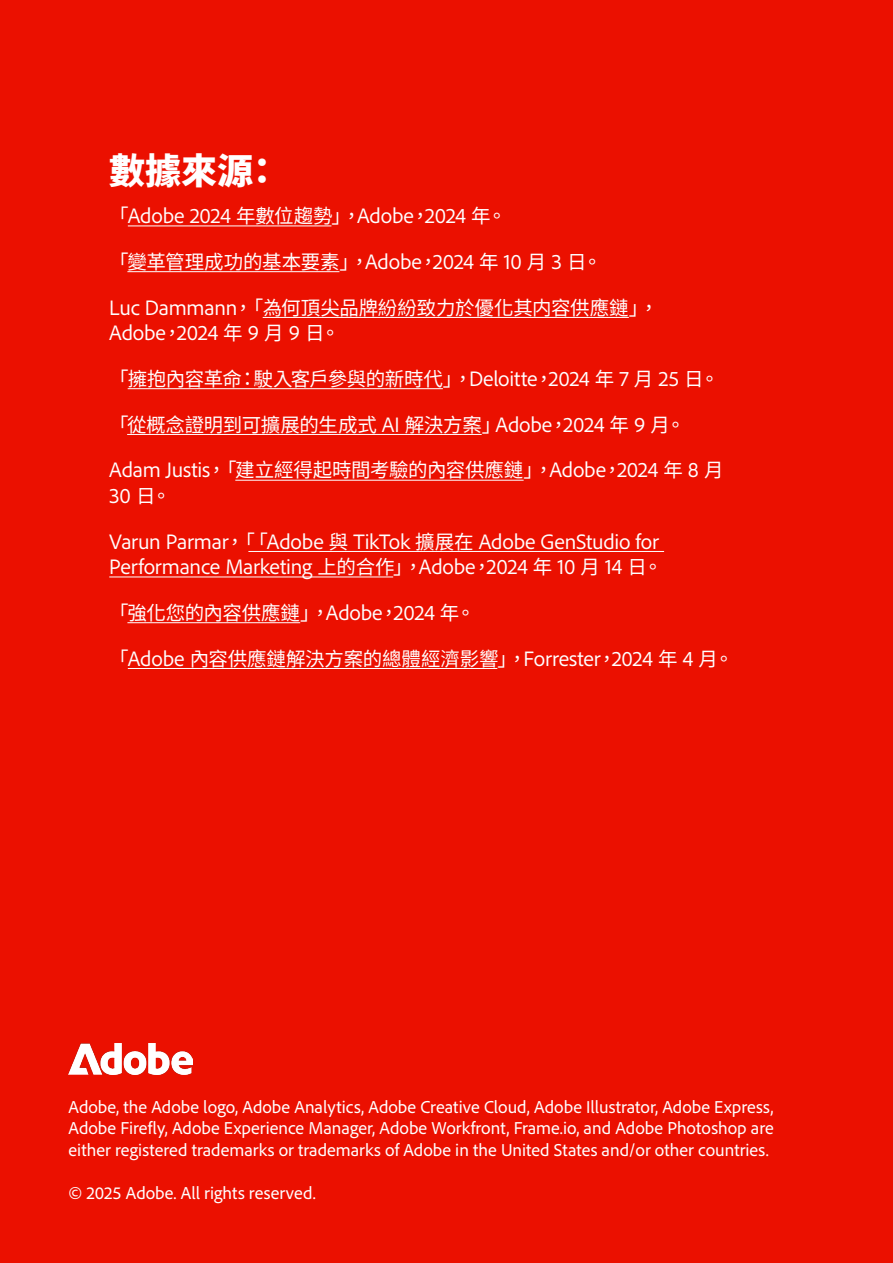
<style>
.page{position:relative;width:893px;height:1263px;background:#eb1000}
.page>*{position:absolute;margin:0;border:0;box-sizing:border-box;transform-origin:0 0}
.H1_Section_header{font:900 36px "Adobe Clean Han TC";color:#fff}
.Body{font:19.5px/25.5px "Adobe Clean Han TC";letter-spacing:-.015em;color:#fff}
.t1{font:18px/21.6px "Adobe Clean";color:#fff;text-align:justify}
</style>
<div class="page">
<hr style="left:128px;top:225px;width:203px;height:1px;background:#fff">
<hr style="left:127px;top:271px;width:212px;height:1px;background:#fff">
<hr style="left:263px;top:317px;width:366px;height:1px;background:#fff">
<hr style="left:128px;top:388px;width:315px;height:1px;background:#fff">
<hr style="left:127px;top:434px;width:355px;height:1px;background:#fff">
<hr style="left:235px;top:480px;width:289px;height:1px;background:#fff">
<hr style="left:248px;top:551px;width:416px;height:1px;background:#fff">
<hr style="left:109px;top:576px;width:284px;height:1px;background:#fff">
<hr style="left:127px;top:622px;width:173px;height:1px;background:#fff">
<hr style="left:128px;top:668px;width:369px;height:1px;background:#fff">
<img style="left:68px;top:1043px;width:125px;height:31px">
<p class="H1_Section_header" style="left:109px;top:150px;width:172px">數據來源：</p>
<p class="Body" style="left:109px;top:203px;width:399px">「Adobe 2024 年數位趨勢」，Adobe，2024 年。</p>
<p class="Body" style="left:109px;top:249px;width:494px">「變革管理成功的基本要素」，Adobe，2024 年 10 月 3 日。</p>
<p class="Body" style="left:109px;top:295px;width:551px">Luc Dammann，「為何頂尖品牌紛紛致力於優化其内容供應鏈」，<br>Adobe，2024 年 9 月 9 日。</p>
<p class="Body" style="left:109px;top:366px;width:612px">「擁抱內容革命：駛入客戶參與的新時代」，Deloitte，2024 年 7 月 25 日。</p>
<p class="Body" style="left:109px;top:412px;width:578px">「從概念證明到可擴展的生成式 AI 解決方案」Adobe，2024 年 9 月。</p>
<p class="Body" style="left:109px;top:458px;width:616px">Adam Justis，「建立經得起時間考驗的內容供應鏈」，Adobe，2024 年 8 月<br>30 日。</p>
<p class="Body" style="left:109px;top:529px;width:555px">Varun Parmar，「「Adobe 與 TikTok 擴展在 Adobe GenStudio for<br>Performance Marketing 上的合作」，Adobe，2024 年 10 月 14 日。</p>
<p class="Body" style="left:109px;top:600px;width:368px">「強化您的內容供應鏈」，Adobe，2024 年。</p>
<p class="Body" style="left:109px;top:646px;width:626px">「Adobe 內容供應鏈解決方案的總體經濟影響」，Forrester，2024 年 4 月。</p>
<p class="t1" style="left:68px;top:1095px;width:707px">Adobe, the Adobe logo, Adobe Analytics, Adobe Creative Cloud, Adobe Illustrator, Adobe Express, Adobe Firefly, Adobe Experience Manager, Adobe Workfront, Frame.io, and Adobe Photoshop are either registered trademarks or trademarks of Adobe in the United States and/or other countries.</p>
<p class="t1" style="left:68px;top:1181px;width:249px">© 2025 Adobe. All rights reserved.</p>
</div>
